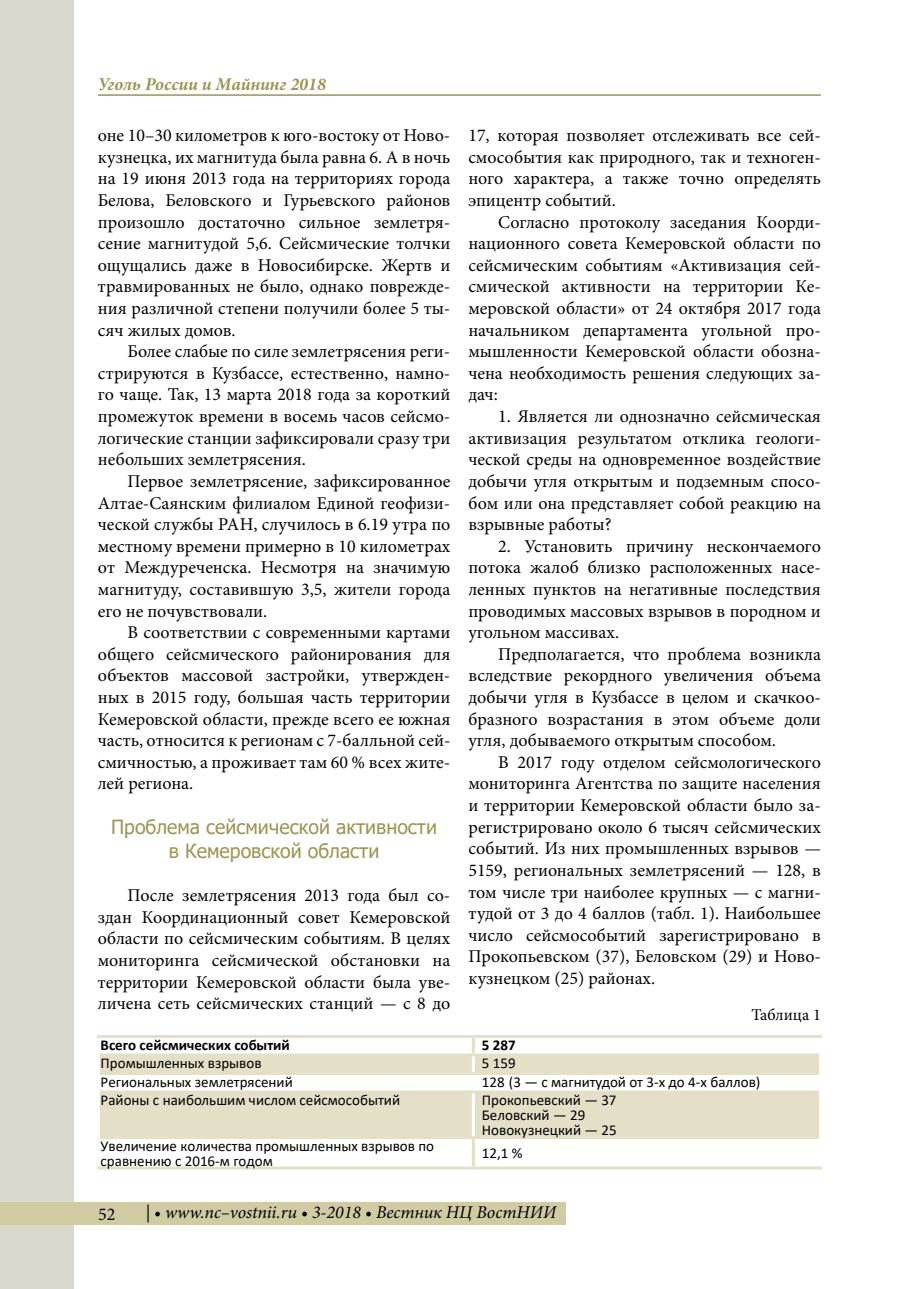
<style>
.page{position:relative;width:906px;height:1289px;background:#fff}
.page>*{position:absolute;margin:0;border:0;box-sizing:border-box;transform-origin:0 0}
.t1{font:19.5px/23.4px "Tahoma";color:#9c9552;text-align:center}
.t2{font:18px/21.6px "Minion Pro";color:#000;text-align:justify}
.t3{font:italic 18px "Minion Pro";color:#000}
.t4{font:italic 700 18px "Minion Pro";letter-spacing:-.005em;color:#9c9552}
.t5{font:16.5px "Minion Pro";color:#000}
.t6{font:15px/15px "Calibri";color:#000}
.t7{font:700 15px "Calibri";color:#000}
</style>
<div class="page">
<div style="left:0;top:0;width:74px;height:1288px;background:#dad8cc"></div>
<div style="left:0;top:1201px;width:566px;height:23px;background:#d1cba4"></div>
<hr style="left:98px;top:94px;width:723px;height:2px;background:#9c9552">
<svg style="left:100px;top:1056px;width:719px;height:79px;fill:#e4e0c8"></svg>
<hr style="left:100px;top:1053px;width:373px;height:3px;background:#e4e0c8">
<hr style="left:473px;top:1053px;width:346px;height:3px;background:#e4e0c8">
<hr style="left:100px;top:1071px;width:373px;height:3px;background:#e4e0c8">
<hr style="left:473px;top:1071px;width:346px;height:3px;background:#e4e0c8">
<hr style="left:100px;top:1090px;width:373px;height:3px;background:#e4e0c8">
<hr style="left:473px;top:1090px;width:346px;height:3px;background:#e4e0c8">
<hr style="left:100px;top:1135px;width:373px;height:3px;background:#e4e0c8">
<hr style="left:473px;top:1135px;width:346px;height:3px;background:#e4e0c8">
<hr style="left:472px;top:1056px;width:3px;height:15px;background:#fff">
<hr style="left:472px;top:1074px;width:3px;height:16px;background:#fff">
<hr style="left:472px;top:1093px;width:3px;height:42px;background:#fff">
<hr style="left:97px;top:1166px;width:376px;height:3px;background:#e4e0c8">
<hr style="left:472px;top:1138px;width:3px;height:28px;background:#e4e0c8">
<hr style="left:473px;top:1166px;width:349px;height:3px;background:#e4e0c8">
<hr style="left:97px;top:1035px;width:376px;height:3px;background:#e4e0c8">
<hr style="left:473px;top:1035px;width:349px;height:3px;background:#e4e0c8">
<hr style="left:472px;top:1038px;width:3px;height:15px;background:#e4e0c8">
<p class="t4" style="left:98px;top:71px;width:230px">Уголь России и Майнинг 2018</p>
<p class="t2" style="left:98px;top:125px;width:354px">оне 10–30 километров к юго-востоку от Ново&shy;кузнецка, их магнитуда была равна 6. А в ночь на 19 июня 2013 года на территориях города Белова, Беловского и Гурьевского районов произошло достаточно сильное землетря&shy;сение магнитудой 5,6. Сейсмические толчки ощущались даже в Новосибирске. Жертв и травмированных не было, однако поврежде&shy;ния различной степени получили более 5 ты&shy;сяч жилых домов.</p>
<p class="t2" style="left:98px;top:341px;width:354px;text-indent:30px">Более слабые по силе землетрясения реги&shy;стрируются в Кузбассе, естественно, намно&shy;го чаще. Так, 13 марта 2018 года за короткий промежуток времени в восемь часов сейсмо&shy;логические станции зафиксировали сразу три небольших землетрясения.</p>
<p class="t2" style="left:98px;top:470px;width:354px;text-indent:30px">Первое землетрясение, зафиксированное Алтае-Саянским филиалом Единой геофизи&shy;ческой службы РАН, случилось в 6.19 утра по местному времени примерно в 10 километрах от Междуреченска. Несмотря на значимую магнитуду, составившую 3,5, жители города его не почувствовали.</p>
<p class="t2" style="left:98px;top:621px;width:354px;text-indent:30px">В соответствии с современными картами общего сейсмического районирования для объектов массовой застройки, утвержден&shy;ных в 2015 году, большая часть территории Кемеровской области, прежде всего ее южная часть, относится к регионам с 7-балльной сей&shy;смичностью, а проживает там 60 % всех жите&shy;лей региона.</p>
<p class="t1" style="left:111px;top:816px;width:327px">Проблема сейсмической активности в Кемеровской области</p>
<p class="t2" style="left:98px;top:884px;width:354px;text-indent:30px">После землетрясения 2013 года был со&shy;здан Координационный совет Кемеровской области по сейсмическим событиям. В целях мониторинга сейсмической обстановки на территории Кемеровской области была уве&shy;личена сеть сейсмических станций — с 8 до</p>
<p class="t2" style="left:468px;top:125px;width:354px">17, которая позволяет отслеживать все сей&shy;смособытия как природного, так и техноген&shy;ного характера, а также точно определять эпицентр событий.</p>
<p class="t2" style="left:468px;top:211px;width:354px;text-indent:30px">Согласно протоколу заседания Коорди&shy;национного совета Кемеровской области по сейсмическим событиям «Активизация сей&shy;смической активности на территории Ке&shy;меровской области» от 24 октября 2017 года начальником департамента угольной про&shy;мышленности Кемеровской области обозна&shy;чена необходимость решения следующих за&shy;дач:</p>
<p class="t2" style="left:468px;top:405px;width:354px;text-indent:30px">1. Является ли однозначно сейсмическая активизация результатом отклика геологи&shy;ческой среды на одновременное воздействие добычи угля открытым и подземным спосо&shy;бом или она представляет собой реакцию на взрывные работы?</p>
<p class="t2" style="left:468px;top:535px;width:354px;text-indent:30px">2. Установить причину нескончаемого потока жалоб близко расположенных насе&shy;ленных пунктов на негативные последствия проводимых массовых взрывов в породном и угольном массивах.</p>
<p class="t2" style="left:468px;top:643px;width:354px;text-indent:30px">Предполагается, что проблема возникла вследствие рекордного увеличения объема добычи угля в Кузбассе в целом и скачкоо&shy;бразного возрастания в этом объеме доли угля, добываемого открытым способом.</p>
<p class="t2" style="left:468px;top:751px;width:354px;text-indent:30px">В 2017 году отделом сейсмологического мониторинга Агентства по защите населения и территории Кемеровской области было за&shy;регистрировано около 6 тысяч сейсмических событий. Из них промышленных взрывов — 5159, региональных землетрясений — 128, в том числе три наиболее крупных — с магни&shy;тудой от 3 до 4 баллов (табл. 1). Наибольшее число сейсмособытий зарегистрировано в Прокопьевском (37), Беловском (29) и Ново&shy;кузнецком (25) районах.</p>
<p class="t5" style="left:751px;top:1003px;width:71px">Таблица 1</p>
<p class="t7" style="left:101px;top:1034px;width:191px">Всего сейсмических событий</p>
<p class="t7" style="left:482px;top:1034px;width:35px">5 287</p>
<p class="t6" style="left:101px;top:1055px;width:162px">Промышленных взрывов</p>
<p class="t6" style="left:482px;top:1055px;width:35px">5 159</p>
<p class="t6" style="left:101px;top:1074px;width:194px">Региональных землетрясений</p>
<p class="t6" style="left:482px;top:1074px;width:280px">128 (3 — с магнитудой от 3-х до 4-х баллов)</p>
<p class="t6" style="left:101px;top:1092px;width:301px">Районы с наибольшим числом сейсмособытий</p>
<p class="t6" style="left:482px;top:1092px;width:136px">Прокопьевский — 37<br>Беловский — 29<br>Новокузнецкий — 25</p>
<p class="t6" style="left:101px;top:1138px;width:335px">Увеличение количества промышленных взрывов по сравнению с 2016-м годом</p>
<p class="t6" style="left:482px;top:1145px;width:42px">12,1 %</p>
<p class="t2" style="left:98px;top:1203px;width:19px">52</p>
<p class="t3" style="left:146px;top:1199px;width:412px">| • www.nc–vostnii.ru • 3-2018 • Вестник НЦ ВостНИИ</p>
</div>
